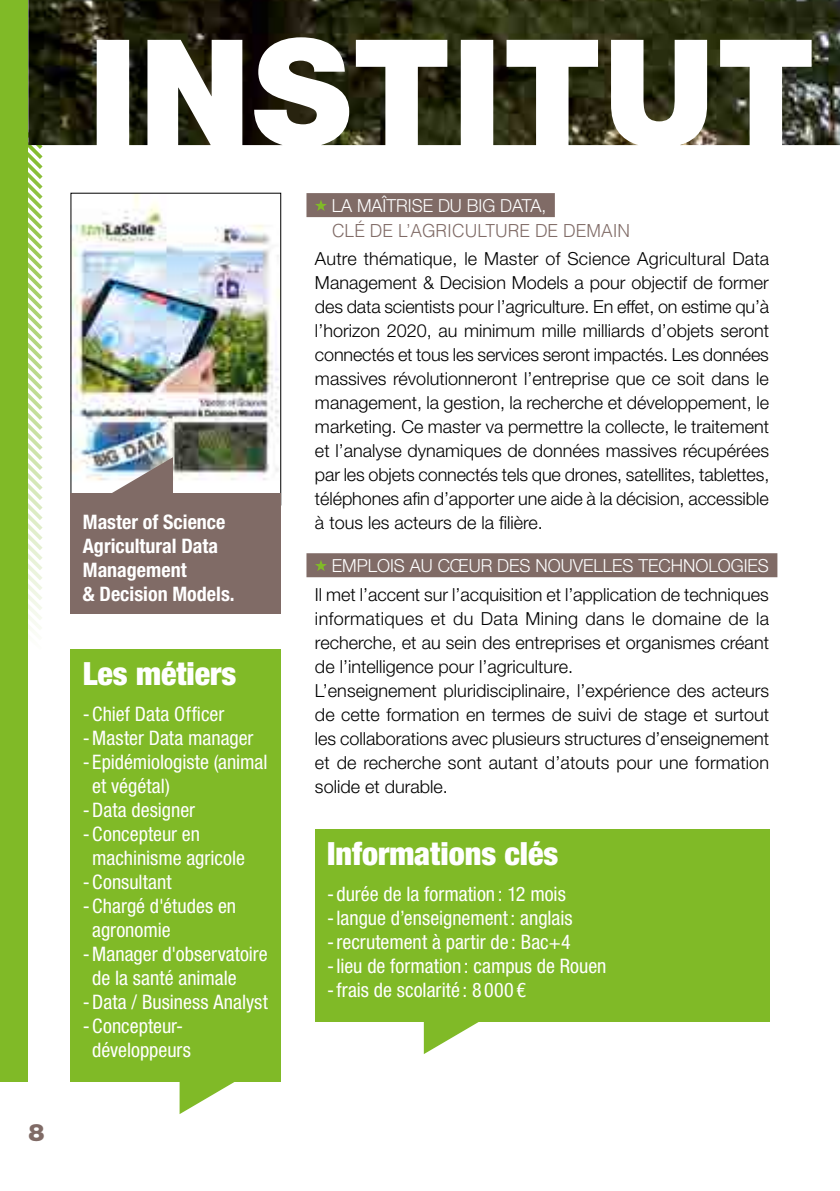
<style>
.page{position:relative;width:840px;height:1191px;background:#fff}
.page>*{position:absolute;margin:0;border:0;box-sizing:border-box;transform-origin:0 0}
.t1{font:900 condensed 32px "Helvetica Neue LT Std";color:#fff}
.t2{font:900 24px "Helvetica Neue LT Std";color:#806b66}
.t3{font:condensed 20px/24px "Helvetica Neue LT Std";color:#fff}
.t4{font:700 condensed 20px/24px "Helvetica Neue LT Std";color:#fff}
.t5{font:300 18px/24px "Helvetica Neue LT Std";color:#000;text-align:justify}
.t6{font:300 18px "Helvetica Neue LT Std";color:#fff}
.t7{font:300 18px "Helvetica LT Std";color:#806b66}
</style>
<div class="page">
<svg style="left:28px;top:145px;width:18px;height:486px"></svg>
<img style="left:28px;top:0;width:811px;height:145px">
<div style="left:0;top:0;width:28px;height:1081px;background:#80ba27"></div>
<div style="left:306px;top:193px;width:248px;height:24px;background:#806b66"></div>
<div style="left:306px;top:553px;width:471px;height:24px;background:#806b66"></div>
<svg style="left:315px;top:200px;width:12px;height:11px"></svg>
<svg style="left:315px;top:560px;width:12px;height:11px"></svg>
<div style="left:315px;top:829px;width:453px;height:192px;background:#80ba27"></div>
<svg style="left:423px;top:1021px;width:62px;height:33px"></svg>
<div style="left:71px;top:649px;width:210px;height:432px;background:#80ba27"></div>
<svg style="left:179px;top:1081px;width:62px;height:33px"></svg>
<img style="left:73px;top:195px;width:206px;height:262px">
<svg style="left:71px;top:457px;width:210px;height:156px;background:#8d7d79"></svg>
<h2 class="t2" style="left:28px;top:1118px;width:18px">8</h2>
<p class="t4" style="left:83px;top:510px;width:153px">Master of Science<br>Agricultural Data<br>Management<br>&amp; Decision Models.</p>
<h1 class="t1" style="left:83px;top:654px;width:155px">Les métiers</h1>
<p class="t3" style="left:83px;top:702px;width:143px">- Chief Data Officer</p>
<p class="t3" style="left:83px;top:726px;width:172px">- Master Data manager</p>
<p class="t3" style="left:92px;top:750px;width:177px;text-indent:-10px">- Epidémiologiste (animal et végétal)</p>
<p class="t3" style="left:83px;top:798px;width:114px">- Data designer</p>
<p class="t3" style="left:92px;top:822px;width:154px;text-indent:-10px">- Concepteur en machinisme agricole</p>
<p class="t3" style="left:83px;top:870px;width:90px">- Consultant</p>
<p class="t3" style="left:92px;top:894px;width:145px;text-indent:-10px">- Chargé d'études en agronomie</p>
<p class="t3" style="left:92px;top:942px;width:177px;text-indent:-10px">- Manager d'observatoire de la santé animale</p>
<p class="t3" style="left:83px;top:990px;width:186px">- Data / Business Analyst</p>
<p class="t3" style="left:83px;top:1014px;width:110px;text-align:center">- Concepteur&shy;développeurs</p>
<p class="t6" style="left:331px;top:195px;width:216px">LA MAÎTRISE DU BIG DATA,</p>
<p class="t7" style="left:332px;top:219px;width:299px">CLÉ DE L’AGRICULTURE DE DEMAIN</p>
<p class="t5" style="left:315px;top:246px;width:455px">Autre thématique, le Master of Science Agricultural Data Management &amp; Decision Models a pour objectif de former des data scientists pour l’agriculture. En effet, on estime qu’à l’horizon 2020, au minimum mille milliards d’objets seront connectés et tous les services seront impactés. Les données massives révolutionneront l’entreprise que ce soit dans le management, la gestion, la recherche et développement, le marketing. Ce master va permettre la collecte, le traitement et l’analyse dynamiques de données massives récupérées par les objets connectés tels que drones, satellites, tablettes, téléphones afin d’apporter une aide à la décision, accessible à tous les acteurs de la filière.</p>
<p class="t6" style="left:331px;top:555px;width:438px">EMPLOIS AU CŒUR DES NOUVELLES TECHNOLOGIES</p>
<p class="t5" style="left:315px;top:582px;width:455px;text-align:left">Il met l’accent sur l’acquisition et l’application de techniques informatiques et du Data Mining dans le domaine de la recherche, et au sein des entreprises et organismes créant de l’intelligence pour l’agriculture.<br>L’enseignement pluridisciplinaire, l’expérience des acteurs de cette formation en termes de suivi de stage et surtout les collaborations avec plusieurs structures d’enseignement et de recherche sont autant d’atouts pour une formation solide et durable.</p>
<h1 class="t1" style="left:327px;top:834px;width:233px">Informations clés</h1>
<p class="t3" style="left:327px;top:882px;width:240px">- durée de la formation : 12 mois</p>
<p class="t3" style="left:327px;top:906px;width:247px">- langue d’enseignement: anglais</p>
<p class="t3" style="left:327px;top:930px;width:245px">- recrutement à partir de : Bac+4</p>
<p class="t3" style="left:327px;top:954px;width:281px">- lieu de formation : campus de Rouen</p>
<p class="t3" style="left:327px;top:978px;width:200px">- frais de scolarité : 8 000 €</p>
</div>
